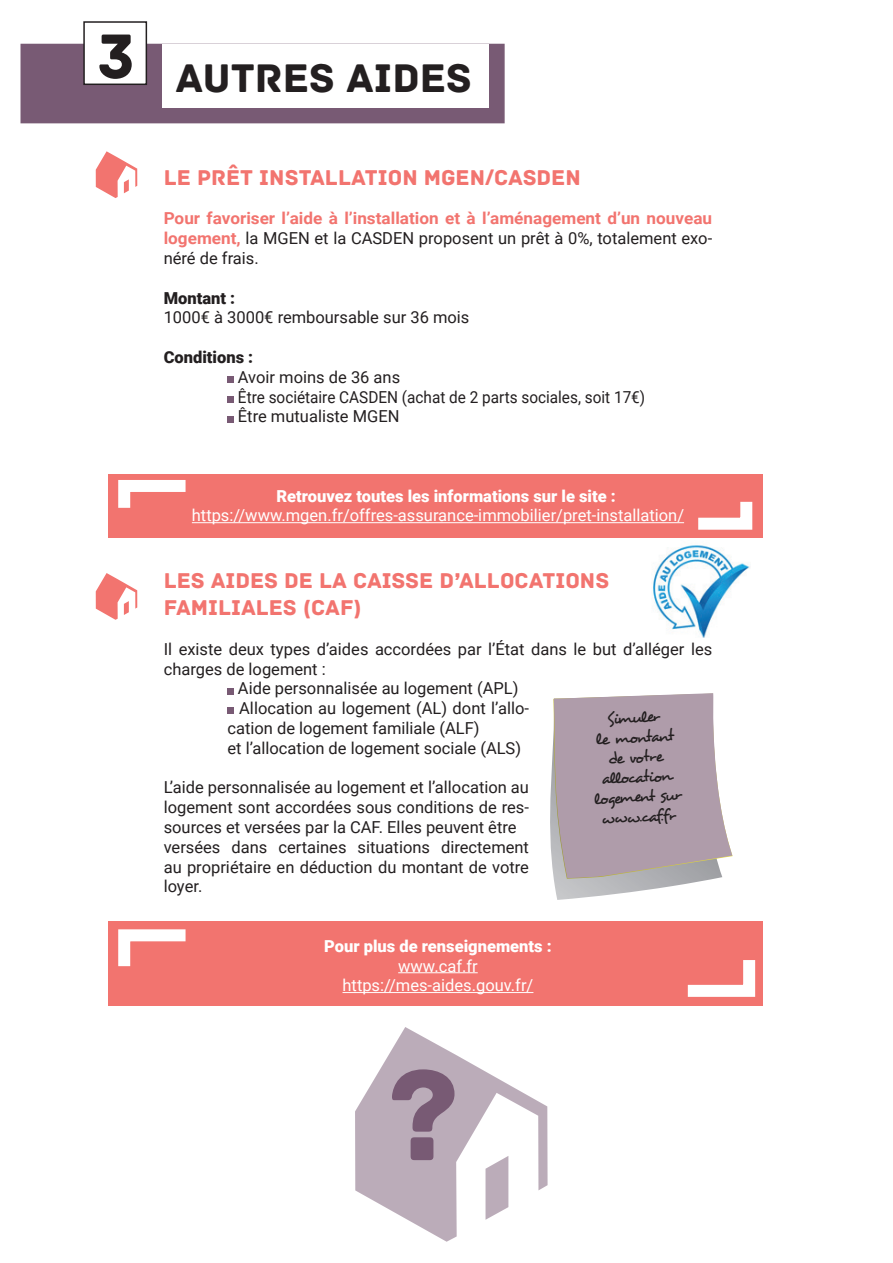
<style>
.page{position:relative;width:893px;height:1263px;background:#fff}
.page>*{position:absolute;margin:0;border:0;box-sizing:border-box;transform-origin:0 0}
.t1{font:135px "Archive";color:#785a74}
.t2{font:42px "Archive";color:#231f20}
.t3{font:22.5px/27px "Archive";color:#f2746f}
.t4{font:16.5px/19.8px "Roboto";color:#231f20}
.t5{font:700 16.5px/19.8px "Roboto";color:#f2746f;text-align:justify;scale:1.04 1}
.t6{font:16.5px/19.8px "Roboto";color:#fff;text-align:center}
.t7{font:900 16.5px "Roboto";color:#fff}
.t8{font:16.5px/19.8px "Desyrel";color:#231f20;text-align:center}
.t9{font:900 16.5px "Roboto";color:#231f20}
.s1{font-weight:400;color:#231f20}
</style>
<div class="page">
<div style="left:108px;top:474px;width:655px;height:64px;background:#f2746f"></div>
<svg style="left:118px;top:480px;width:68px;height:28px"></svg>
<svg style="left:698px;top:501px;width:55px;height:29px"></svg>
<div style="left:108px;top:922px;width:655px;height:84px;background:#f2746f"></div>
<svg style="left:118px;top:929px;width:68px;height:38px"></svg>
<svg style="left:687px;top:960px;width:69px;height:37px"></svg>
<div style="left:21px;top:44px;width:484px;height:79px;background:#785a74"></div>
<div style="left:84px;top:22px;width:62px;height:62px;background:#fff"></div>
<div style="left:83px;top:21px;width:64px;height:64px;border:2px solid #231f20"></div>
<div style="left:163px;top:44px;width:326px;height:64px;background:#fff"></div>
<hr style="left:192px;top:522px;width:492px;height:1px;background:#fff">
<hr style="left:398px;top:972px;width:80px;height:1px;background:#fff">
<hr style="left:342px;top:992px;width:191px;height:1px;background:#fff">
<div style="left:227px;top:376px;width:7px;height:7px;background:#785a74"></div>
<div style="left:227px;top:396px;width:7px;height:7px;background:#785a74"></div>
<div style="left:227px;top:416px;width:7px;height:6px;background:#785a74"></div>
<div style="left:227px;top:688px;width:7px;height:6px;background:#785a74"></div>
<div style="left:227px;top:708px;width:7px;height:6px;background:#785a74"></div>
<svg style="left:96px;top:151px;width:41px;height:47px"></svg>
<svg style="left:96px;top:573px;width:41px;height:47px"></svg>
<img style="left:653px;top:545px;width:97px;height:93px">
<svg style="left:550px;top:693px;width:183px;height:207px;background:#baacb6"></svg>
<svg style="left:355px;top:1027px;width:193px;height:215px"></svg>
<h2 class="t2" style="left:98px;top:53px;width:376px"><sup>3</sup> AUTRES AIDES</h2>
<h3 class="t3" style="left:164px;top:164px;width:418px">LE PRÊT INSTALLATION MGEN/CASDEN</h3>
<p class="t5" style="left:164px;top:208px;width:529px">Pour favoriser l’aide à l’installation et à l’aménagement d’un nouveau logement, <span class="s1">la MGEN et la CASDEN proposent un prêt à 0%, totalement exo&shy;néré de frais.</span></p>
<p class="t9" style="left:164px;top:286px;width:73px">Montant :</p>
<p class="t4" style="left:164px;top:307px;width:307px">1000€ à 3000€ remboursable sur 36 mois</p>
<p class="t9" style="left:164px;top:346px;width:91px">Conditions :</p>
<p class="t4" style="left:238px;top:366px;width:409px">Avoir moins de 36 ans<br>Être sociétaire CASDEN (achat de 2 parts sociales, soit 17€)<br>Être mutualiste MGEN</p>
<p class="t7" style="left:277px;top:484px;width:341px">Retrouvez toutes les informations sur le site :</p>
<p class="t6" style="left:192px;top:505px;width:494px">https://www.mgen.fr/offres-assurance-immobilier/pret-installation/</p>
<h3 class="t3" style="left:164px;top:567px;width:447px">LES AIDES DE LA CAISSE D’ALLOCATIONS<br>FAMILIALES (CAF)</h3>
<p class="t4" style="left:164px;top:638px;width:550px">Il existe deux types d’aides accordées par l’État dans le but d’alléger les</p>
<p class="t4" style="left:164px;top:658px;width:164px">charges de logement :</p>
<p class="t4" style="left:238px;top:678px;width:282px">Aide personnalisée au logement (APL)</p>
<p class="t4" style="left:239px;top:698px;width:291px">Allocation au logement (AL) dont l’allo-</p>
<p class="t4" style="left:227px;top:717px;width:254px">cation de logement familiale (ALF)</p>
<p class="t4" style="left:227px;top:737px;width:295px">et l’allocation de logement sociale (ALS)</p>
<p class="t4" style="left:164px;top:777px;width:367px">L’aide personnalisée au logement et l’allocation au logement sont accordées sous conditions de res&shy;sources et versées par la CAF. Elles peuvent être versées dans certaines situations directement au propriétaire en déduction du montant de votre loyer.</p>
<p class="t8" style="left:589px;top:710px;width:90px;rotate:-3deg">Simuler<br>le montant de votre allocation logement sur www.caf.fr</p>
<p class="t7" style="left:324px;top:934px;width:229px">Pour plus de renseignements :</p>
<p class="t6" style="left:342px;top:955px;width:192px">www.caf.fr https://mes-aides.gouv.fr/</p>
<h1 class="t1" style="left:385px;top:1036px;width:75px">?</h1>
</div>
